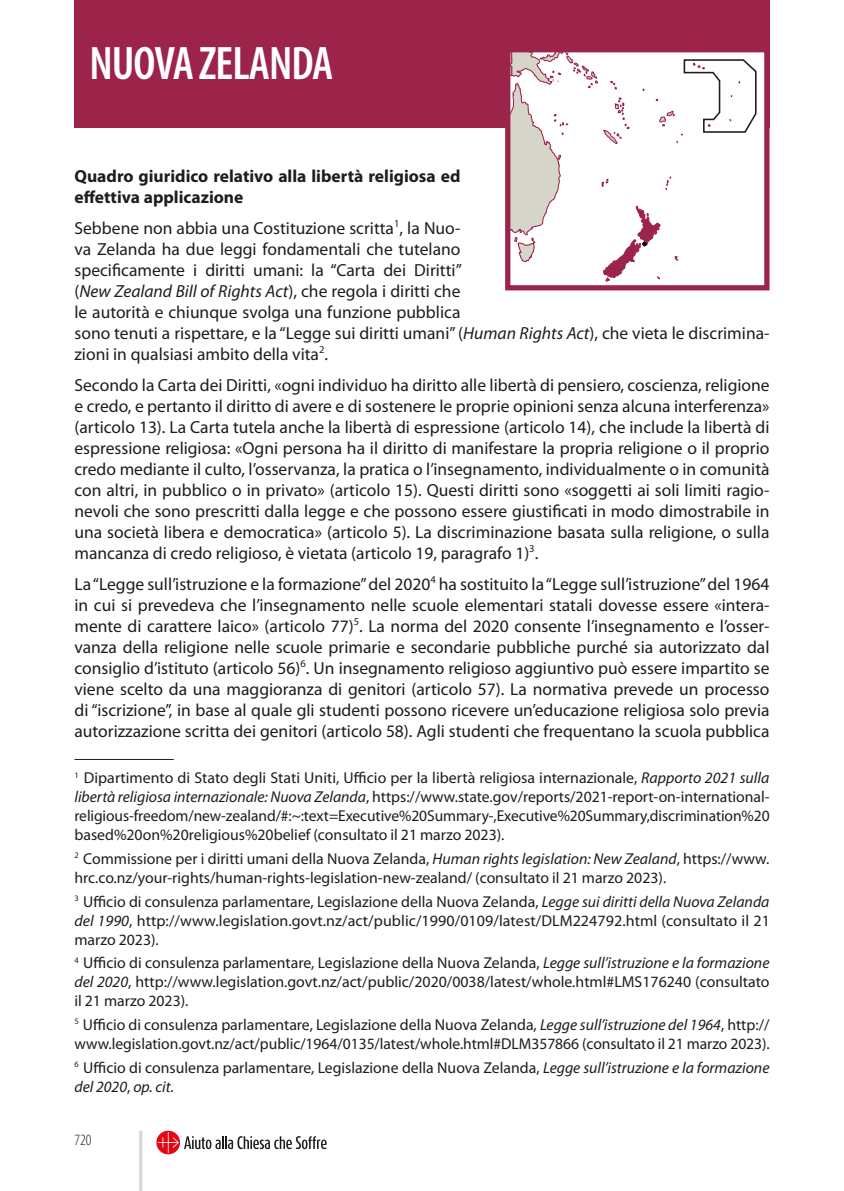
<style>
.page{position:relative;width:844px;height:1191px;background:#fff}
.page>*{position:absolute;margin:0;border:0;box-sizing:border-box;transform-origin:0 0}
.Nota_a_piè_di_pagina{font:600 condensed 47.25px "Myriad Pro";letter-spacing:-.02em;color:#fff}
.Normale{font:17.5px/21px "Myriad Pro";color:#1d1d1b;text-align:justify}
.Normale-2{font:700 17.5px/21px "Myriad Pro";color:#1d1d1b}
.Nota_a_piè_di_pagina-2{font:15.75px/18.9px "Myriad Pro";color:#1d1d1b;text-align:justify}
.t1{font:300 condensed 15.75px "Myriad Pro";color:#1d1d1b}
.s1{font-style:italic}
</style>
<div class="page">
<svg style="left:156px;top:1130px;width:24px;height:24px"></svg>
<svg style="left:158px;top:1132px;width:168px;height:21px"></svg>
<hr style="left:139px;top:1130px;width:3px;height:61px;background:#dadada">
<div style="left:74px;top:0;width:695px;height:128px;background:#9c244b"></div>
<hr style="left:74px;top:759px;width:100px;height:1px;background:#1d1d1b">
<svg style="left:757px;top:53px;width:6px;height:75px"></svg>
<svg style="left:511px;top:53px;width:246px;height:229px"></svg>
<div style="left:505px;top:47px;width:264px;height:243px;border:5px solid #9c244b"></div>
<p class="Nota_a_piè_di_pagina" style="left:89px;top:37px;width:245px">NUOVA ZELANDA</p>
<p class="Normale-2" style="left:74px;top:166px;width:387px">Quadro giuridico relativo alla libertà religiosa ed effettiva applicazione</p>
<p class="Normale" style="left:74px;top:218px;width:696px;text-align:left">Sebbene non abbia una Costituzione scritta<sup>1</sup>, la Nuo-<br>va Zelanda ha due leggi fondamentali che tutelano<br>specificamente i diritti umani: la “Carta dei Diritti”<br>(<span class="s1">New Zealand Bill of Rights Act</span>), che regola i diritti che<br>le autorità e chiunque svolga una funzione pubblica<br>sono tenuti a rispettare, e la “Legge sui diritti umani” (<span class="s1">Human Rights Act</span>), che vieta le discrimina&shy;zioni in qualsiasi ambito della vita<sup>2</sup>.</p>
<p class="Normale" style="left:74px;top:375px;width:696px">Secondo la Carta dei Diritti, «ogni individuo ha diritto alle libertà di pensiero, coscienza, religione e credo, e pertanto il diritto di avere e di sostenere le proprie opinioni senza alcuna interferenza» (articolo 13). La Carta tutela anche la libertà di espressione (articolo 14), che include la libertà di espressione religiosa: «Ogni persona ha il diritto di manifestare la propria religione o il proprio credo mediante il culto, l’osservanza, la pratica o l’insegnamento, individualmente o in comunità con altri, in pubblico o in privato» (articolo 15). Questi diritti sono «soggetti ai soli limiti ragio&shy;nevoli che sono prescritti dalla legge e che possono essere giustificati in modo dimostrabile in una società libera e democratica» (articolo 5). La discriminazione basata sulla religione, o sulla mancanza di credo religioso, è vietata (articolo 19, paragrafo 1)<sup>3</sup>.</p>
<p class="Normale" style="left:74px;top:574px;width:696px">La “Legge sull’istruzione e la formazione” del 2020<sup>4</sup> ha sostituito la “Legge sull’istruzione” del 1964 in cui si prevedeva che l’insegnamento nelle scuole elementari statali dovesse essere «intera&shy;mente di carattere laico» (articolo 77)<sup>5</sup>. La norma del 2020 consente l’insegnamento e l’osser&shy;vanza della religione nelle scuole primarie e secondarie pubbliche purché sia autorizzato dal consiglio d’istituto (articolo 56)<sup>6</sup>. Un insegnamento religioso aggiuntivo può essere impartito se viene scelto da una maggioranza di genitori (articolo 57). La normativa prevede un processo di “iscrizione”, in base al quale gli studenti possono ricevere un’educazione religiosa solo previa autorizzazione scritta dei genitori (articolo 58). Agli studenti che frequentano la scuola pubblica</p>
<p class="Nota_a_piè_di_pagina-2" style="left:74px;top:769px;width:696px"><sup>1</sup> Dipartimento di Stato degli Stati Uniti, Ufficio per la libertà religiosa internazionale, <span class="s1">Rapporto 2021 sulla libertà religiosa internazionale: Nuova Zelanda</span>, https://www.state.gov/reports/2021-report-on-international&shy;religious-freedom/new-zealand/#:~:text=Executive%20Summary-,Executive%20Summary,discrimination%20 based%20on%20religious%20belief (consultato il 21 marzo 2023).</p>
<p class="Nota_a_piè_di_pagina-2" style="left:74px;top:849px;width:696px"><sup>2</sup> Commissione per i diritti umani della Nuova Zelanda, <span class="s1">Human rights legislation: New Zealand</span>, https://www. hrc.co.nz/your-rights/human-rights-legislation-new-zealand/ (consultato il 21 marzo 2023).</p>
<p class="Nota_a_piè_di_pagina-2" style="left:74px;top:892px;width:696px"><sup>3</sup> Ufficio di consulenza parlamentare, Legislazione della Nuova Zelanda, <span class="s1">Legge sui diritti della Nuova Zelanda del 1990</span>, http://www.legislation.govt.nz/act/public/1990/0109/latest/DLM224792.html (consultato il 21 marzo 2023).</p>
<p class="Nota_a_piè_di_pagina-2" style="left:74px;top:954px;width:696px"><sup>4</sup> Ufficio di consulenza parlamentare, Legislazione della Nuova Zelanda, <span class="s1">Legge sull’istruzione e la formazione del 2020</span>, http://www.legislation.govt.nz/act/public/2020/0038/latest/whole.html#LMS176240 (consultato il 21 marzo 2023).</p>
<p class="Nota_a_piè_di_pagina-2" style="left:74px;top:1015px;width:696px"><sup>5</sup> Ufficio di consulenza parlamentare, Legislazione della Nuova Zelanda, <span class="s1">Legge sull’istruzione del 1964</span>, http:// www.legislation.govt.nz/act/public/1964/0135/latest/whole.html#DLM357866 (consultato il 21 marzo 2023).</p>
<p class="Nota_a_piè_di_pagina-2" style="left:74px;top:1058px;width:696px"><sup>6</sup> Ufficio di consulenza parlamentare, Legislazione della Nuova Zelanda, <span class="s1">Legge sull’istruzione e la formazione del 2020</span>, <span class="s1">op. cit.</span></p>
<p class="t1" style="left:74px;top:1131px;width:19px">720</p>
</div>
